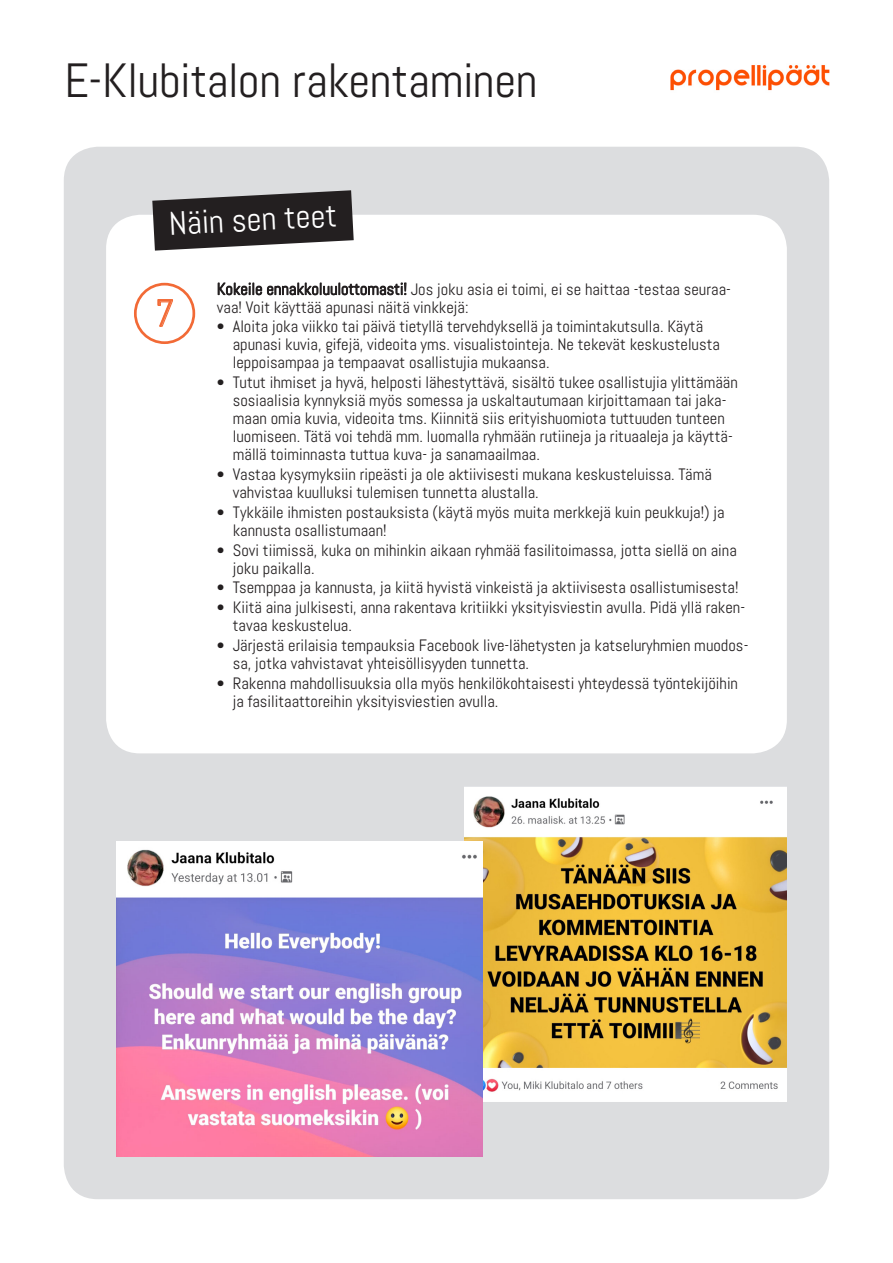
<style>
.page{position:relative;width:893px;height:1263px;background:#fff}
.page>*{position:absolute;margin:0;border:0;box-sizing:border-box;transform-origin:0 0}
.t1{font:48px "Abel";letter-spacing:-.01em;color:#231f20}
.t2{font:38.25px "Abel";color:#f26a36}
.t3{font:33px "Abel";color:#fff}
.t4{font:16.5px/18px "Abel";color:#231f20}
.s1{font-size:16.65px}
</style>
<div class="page">
<div style="left:64px;top:147px;width:765px;height:1052px;background:#dcdddf;border-radius:34px"></div>
<img style="left:670px;top:65px;width:160px;height:26px">
<div style="left:106px;top:215px;width:681px;height:538px;background:#fff;border-radius:34px"></div>
<svg style="left:152px;top:190px;width:202px;height:61px"></svg>
<svg style="left:218px;top:282px;width:188px;height:13px"></svg>
<svg style="left:157px;top:299px;width:16px;height:28px"></svg>
<div style="left:134px;top:283px;width:61px;height:61px;border:3px solid #f26a36;border-radius:50%"></div>
<img style="left:465px;top:787px;width:322px;height:315px">
<img style="left:116px;top:842px;width:367px;height:315px">
<p class="t1" style="left:65px;top:50px;width:475px">E-Klubitalon rakentaminen</p>
<p class="t3" style="left:168px;top:203px;width:170px;rotate:-3deg">Näin sen teet</p>
<p class="t2" style="left:155px;top:289px;width:21px">7</p>
<p class="t4" style="left:217px;top:280px;width:516px"><span class="s1">Kokeile ennakkoluulottomasti!</span> Jos joku asia ei toimi, ei se haittaa -testaa seuraa&shy;vaa! Voit käyttää apunasi näitä vinkkejä:</p>
<p class="t4" style="left:233px;top:318px;width:489px;text-indent:-16px">• Aloita joka viikko tai päivä tietyllä tervehdyksellä ja toimintakutsulla. Käytä apunasi kuvia, gifejä, videoita yms. visualistointeja. Ne tekevät keskustelusta leppoisampaa ja tempaavat osallistujia mukaansa.</p>
<p class="t4" style="left:233px;top:374px;width:507px;text-indent:-16px">• Tutut ihmiset ja hyvä, helposti lähestyttävä, sisältö tukee osallistujia ylittämään sosiaalisia kynnyksiä myös somessa ja uskaltautumaan kirjoittamaan tai jaka&shy;maan omia kuvia, videoita tms. Kiinnitä siis erityishuomiota tuttuuden tunteen luomiseen. Tätä voi tehdä mm. luomalla ryhmään rutiineja ja rituaaleja ja käyttä&shy;mällä toiminnasta tuttua kuva- ja sanamaailmaa.</p>
<p class="t4" style="left:233px;top:465px;width:480px;text-indent:-16px">• Vastaa kysymyksiin ripeästi ja ole aktiivisesti mukana keskusteluissa. Tämä vahvistaa kuulluksi tulemisen tunnetta alustalla.</p>
<p class="t4" style="left:233px;top:503px;width:493px;text-indent:-16px">• Tykkäile ihmisten postauksista (käytä myös muita merkkejä kuin peukkuja!) ja kannusta osallistumaan!</p>
<p class="t4" style="left:233px;top:541px;width:506px;text-indent:-16px">• Sovi tiimissä, kuka on mihinkin aikaan ryhmää fasilitoimassa, jotta siellä on aina joku paikalla.</p>
<p class="t4" style="left:217px;top:579px;width:523px">• Tsemppaa ja kannusta, ja kiitä hyvistä vinkeistä ja aktiivisesta osallistumisesta!</p>
<p class="t4" style="left:233px;top:599px;width:514px;text-indent:-16px">• Kiitä aina julkisesti, anna rakentava kritiikki yksityisviestin avulla. Pidä yllä raken&shy;tavaa keskustelua.</p>
<p class="t4" style="left:233px;top:636px;width:517px;text-indent:-16px">• Järjestä erilaisia tempauksia Facebook live-lähetysten ja katseluryhmien muodos&shy;sa, jotka vahvistavat yhteisöllisyyden tunnetta.</p>
<p class="t4" style="left:233px;top:674px;width:507px;text-indent:-16px">• Rakenna mahdollisuuksia olla myös henkilökohtaisesti yhteydessä työntekijöihin ja fasilitaattoreihin yksityisviestien avulla.</p>
</div>
